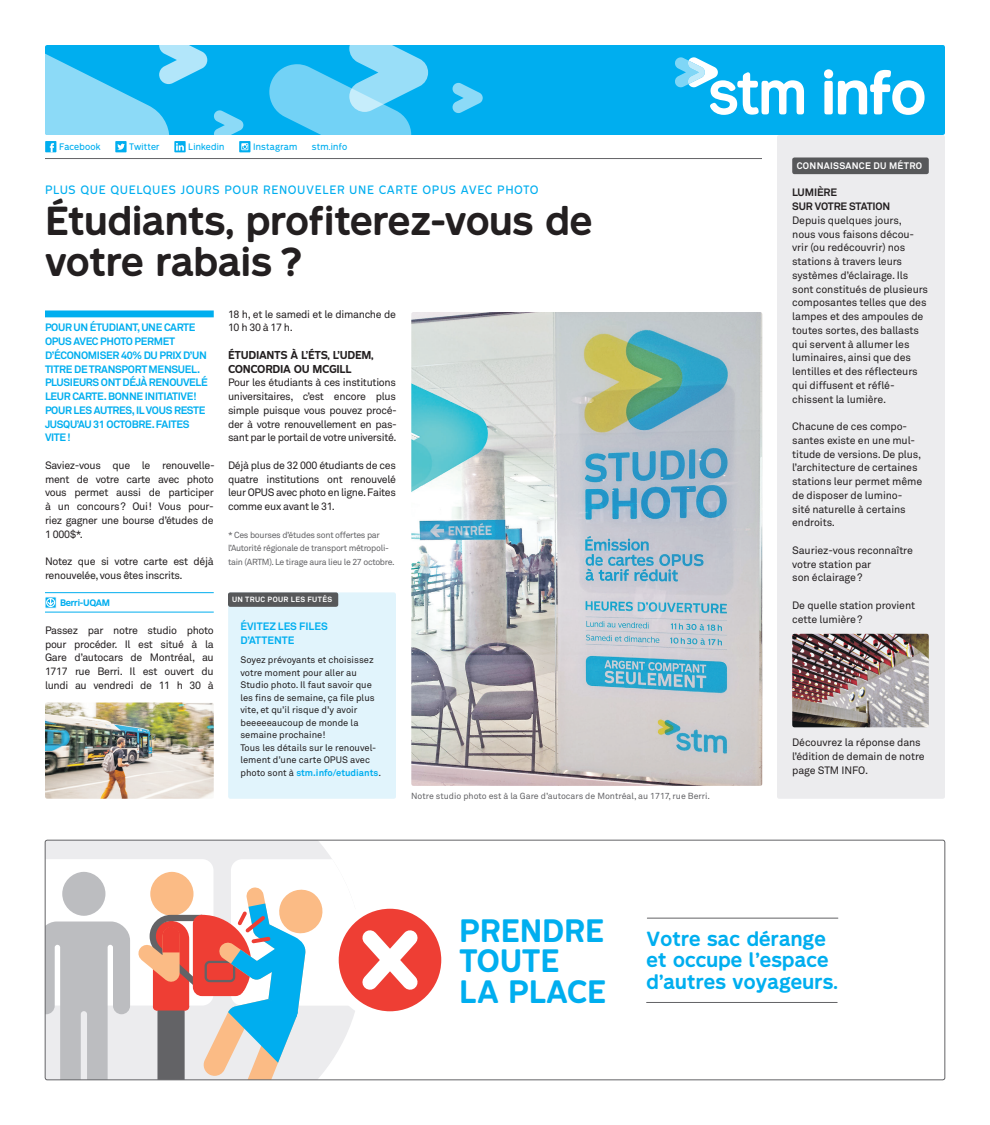
<style>
.page{position:relative;width:990px;height:1125px;background:#fff}
.page>*{position:absolute;margin:0;border:0;box-sizing:border-box;transform-origin:0 0}
.t1{font:700 57.25px "STM Montreal";color:#fff}
._0_-_Titre-1{font:700 37.5px/41.2px "STM Montreal";color:#231f20}
.t2{font:700 30px/30.6px "STM Montreal";letter-spacing:-.01em;color:#00aeef}
.t3{font:700 19px/21.6px "STM Montreal";letter-spacing:.01em;color:#00aeef}
._0_-_SurTitre{font:11.25px "STM Montreal";letter-spacing:.05em;color:#00aeef}
._1_-_Texte{font:10.62px/13.8px "Akkurat";letter-spacing:-.03em;color:#231f20;text-align:justify}
._3__Capsule__-_Texte{font:10.62px/13.8px "Akkurat";letter-spacing:-.01em;color:#231f20}
._1_-_Intro{font:700 10.62px/13.8px "Akkurat";letter-spacing:-.03em;color:#00aeef}
._1_-_Titre{font:700 10.62px/13.8px "STM Montreal";letter-spacing:-.03em;color:#231f20}
._2__Encadre__-_Titre{font:700 10.62px/13.8px "Akkurat";color:#00aeef}
._3__Capsule__-_Titre{font:700 10.62px/13.8px "Akkurat";letter-spacing:-.01em;color:#231f20}
._2__Encadre__-_Texte{font:9.38px/12.5px "Akkurat";color:#231f20}
.t4{font:700 9.38px "Akkurat";letter-spacing:.03em;color:#fff}
._1_-_Légende{font:8.75px/13.8px "Akkurat";letter-spacing:-.03em;color:#636366}
._1_-_Légende-2{font:8.75px "Akkurat";color:#636366}
.t5{font:8.75px "STM Montreal";letter-spacing:.025em;color:#00aeef}
._1_-_Station_Métro{font:700 8.75px "STM Montreal";letter-spacing:-.03em;color:#00aeef}
.t6{font:700 7.5px "Akkurat";letter-spacing:.05em;color:#fff}
.s1{font-weight:700;color:#00aeef}
</style>
<div class="page">
<img style="left:45px;top:702px;width:169px;height:97px">
<div style="left:207px;top:45px;width:738px;height:90px;background:#00aeef"></div>
<svg style="left:675px;top:57px;width:129px;height:58px"></svg>
<svg style="left:269px;top:45px;width:159px;height:90px;background:#54c8f4"></svg>
<svg style="left:453px;top:83px;width:30px;height:30px"></svg>
<svg style="left:214px;top:110px;width:29px;height:25px"></svg>
<svg style="left:45px;top:45px;width:162px;height:90px;background:#4bc5f3"></svg>
<div style="left:45px;top:840px;width:287px;height:19px;background:#ececee"></div>
<hr style="left:647px;top:918px;width:191px;height:1px;background:#636366">
<hr style="left:647px;top:1002px;width:190px;height:1px;background:#636366">
<svg style="left:334px;top:904px;width:112px;height:112px"></svg>
<div style="left:328px;top:898px;width:124px;height:124px;border:10px solid #fff;border-radius:50%"></div>
<svg style="left:45px;top:859px;width:386px;height:221px"></svg>
<div style="left:45px;top:840px;width:900px;height:240px;border:1px solid #636366;border-radius:2px"></div>
<div style="left:45px;top:141px;width:11px;height:11px;background:#00aeef"></div>
<svg style="left:50px;top:143px;width:4px;height:9px"></svg>
<div style="left:115px;top:141px;width:12px;height:11px;background:#00aeef"></div>
<svg style="left:117px;top:143px;width:8px;height:7px"></svg>
<div style="left:174px;top:141px;width:12px;height:11px;background:#00aeef"></div>
<svg style="left:176px;top:143px;width:8px;height:8px"></svg>
<svg style="left:239px;top:141px;width:11px;height:11px"></svg>
<svg style="left:241px;top:143px;width:7px;height:7px"></svg>
<hr style="left:45px;top:158px;width:717px;height:1px;background:#636366">
<div style="left:228px;top:592px;width:168px;height:207px;background:#e1f4fc;border-radius:2px"></div>
<div style="left:228px;top:592px;width:110px;height:15px;background:#57585a;border-radius:2px"></div>
<div style="left:45px;top:310px;width:169px;height:7px;background:#00aeef"></div>
<hr style="left:45px;top:592px;width:169px;height:1px;background:#00aeef">
<hr style="left:45px;top:612px;width:169px;height:1px;background:#00aeef">
<div style="left:45px;top:597px;width:11px;height:11px;border:1px solid #fff"></div>
<svg style="left:46px;top:598px;width:9px;height:9px"></svg>
<img style="left:411px;top:312px;width:351px;height:474px">
<div style="left:777px;top:135px;width:168px;height:664px;background:#ececee;border-radius:2px"></div>
<div style="left:792px;top:158px;width:137px;height:16px;background:#57585a;border-radius:2px"></div>
<img style="left:792px;top:634px;width:137px;height:93px">
<p class="t5" style="left:59px;top:141px;width:43px">Facebook</p>
<p class="t5" style="left:129px;top:141px;width:32px">Twitter</p>
<p class="t5" style="left:188px;top:141px;width:38px">Linkedin</p>
<p class="t5" style="left:253px;top:141px;width:46px">Instagram</p>
<p class="t5" style="left:312px;top:141px;width:37px">stm.info</p>
<p class="_0_-_SurTitre" style="left:45px;top:182px;width:495px">PLUS QUE QUELQUES JOURS POUR RENOUVELER UNE CARTE OPUS AVEC PHOTO</p>
<p class="_0_-_Titre-1" style="left:45px;top:200px;width:549px">Étudiants, profiterez-vous de votre rabais ?</p>
<p class="_1_-_Intro" style="left:45px;top:321px;width:164px">POUR UN ÉTUDIANT, UNE CARTE<br>OPUS AVEC PHOTO PERMET<br>D’ÉCONOMISER 40% DU PRIX D’UN<br>TITRE DE TRANSPORT MENSUEL.<br>PLUSIEURS ONT DÉJÀ RENOUVELÉ<br>LEUR CARTE. BONNE INITIATIVE!<br>POUR LES AUTRES, IL VOUS RESTE<br>JUSQU’AU 31 OCTOBRE. FAITES<br>VITE!</p>
<p class="_1_-_Texte" style="left:45px;top:458px;width:171px">Saviez-vous que le renouvelle&shy;ment de votre carte avec photo vous permet aussi de participer à un concours? Oui! Vous pour&shy;riez gagner une bourse d’études de 1 000$*.</p>
<p class="_1_-_Texte" style="left:45px;top:554px;width:170px">Notez que si votre carte est déjà renouvelée, vous êtes inscrits.</p>
<p class="_1_-_Station_Métro" style="left:60px;top:597px;width:52px">Berri-UQAM</p>
<p class="_1_-_Texte" style="left:45px;top:623px;width:170px">Passez par notre studio photo pour procéder. Il est situé à la Gare d’autocars de Montréal, au 1717 rue Berri. Il est ouvert du lundi au vendredi de 11 h 30 à</p>
<p class="_1_-_Texte" style="left:228px;top:307px;width:170px">18 h, et le samedi et le dimanche de<br>10 h 30 à 17 h.</p>
<p class="_1_-_Titre" style="left:228px;top:348px;width:147px">ÉTUDIANTS À L’ÉTS, L’UDEM,<br>CONCORDIA OU MCGILL</p>
<p class="_1_-_Texte" style="left:228px;top:376px;width:170px">Pour les étudiants à ces institutions universitaires, c’est encore plus simple puisque vous pouvez procé&shy;der à votre renouvellement en pas&shy;sant par le portail de votre université.</p>
<p class="_1_-_Texte" style="left:228px;top:458px;width:170px">Déjà plus de 32 000 étudiants de ces quatre institutions ont renouvelé leur OPUS avec photo en ligne. Faites comme eux avant le 31.</p>
<p class="_1_-_Légende" style="left:228px;top:528px;width:168px">* Ces bourses d’études sont offertes par l’Autorité régionale de transport métropoli&shy;tain (ARTM). Le tirage aura lieu le 27 octobre.</p>
<p class="t6" style="left:232px;top:595px;width:102px">UN TRUC POUR LES FUTÉS</p>
<p class="_2__Encadre__-_Titre" style="left:240px;top:619px;width:89px">ÉVITEZ LES FILES<br>D’ATTENTE</p>
<p class="_2__Encadre__-_Texte" style="left:240px;top:654px;width:136px">Soyez prévoyants et choisissez votre moment pour aller au<br>Studio photo. Il faut savoir que les fins de semaine, ça file plus vite, et qu’il risque d’y avoir beeeeeaucoup de monde la semaine prochaine!</p>
<p class="_2__Encadre__-_Texte" style="left:240px;top:741px;width:142px">Tous les détails sur le renouvel&shy;lement d’une carte OPUS avec photo sont à <span class="s1">stm.info/etudiants</span>.</p>
<p class="_1_-_Légende-2" style="left:411px;top:791px;width:300px">Notre studio photo est à la Gare d’autocars de Montréal, au 1717, rue Berri.</p>
<p class="t1" style="left:821px;top:57px;width:107px">info</p>
<p class="t4" style="left:797px;top:160px;width:127px">CONNAISSANCE DU MÉTRO</p>
<p class="_3__Capsule__-_Titre" style="left:792px;top:186px;width:100px">LUMIÈRE<br>SUR VOTRE STATION</p>
<p class="_3__Capsule__-_Texte" style="left:792px;top:213px;width:137px">Depuis quelques jours,<br>nous vous faisons décou&shy;vrir (ou redécouvrir) nos stations à travers leurs systèmes d’éclairage. Ils sont constitués de plusieurs composantes telles que des lampes et des ampoules de toutes sortes, des ballasts qui servent à allumer les luminaires, ainsi que des lentilles et des réflecteurs qui diffusent et réflé&shy;chissent la lumière.</p>
<p class="_3__Capsule__-_Texte" style="left:792px;top:419px;width:131px">Chacune de ces compo&shy;santes existe en une mul&shy;titude de versions. De plus, l’architecture de certaines stations leur permet même de disposer de lumino&shy;sité naturelle à certains endroits.</p>
<p class="_3__Capsule__-_Texte" style="left:792px;top:543px;width:122px">Sauriez-vous reconnaître votre station par<br>son éclairage?</p>
<p class="_3__Capsule__-_Texte" style="left:792px;top:598px;width:124px">De quelle station provient cette lumière?</p>
<p class="_3__Capsule__-_Texte" style="left:792px;top:736px;width:134px">Découvrez la réponse dans l’édition de demain de notre page STM INFO.</p>
<p class="t2" style="left:459px;top:915px;width:149px">PRENDRE<br>TOUTE<br>LA PLACE</p>
<p class="t3" style="left:647px;top:927px;width:193px">Votre sac dérange et occupe l’espace d’autres voyageurs.</p>
</div>
